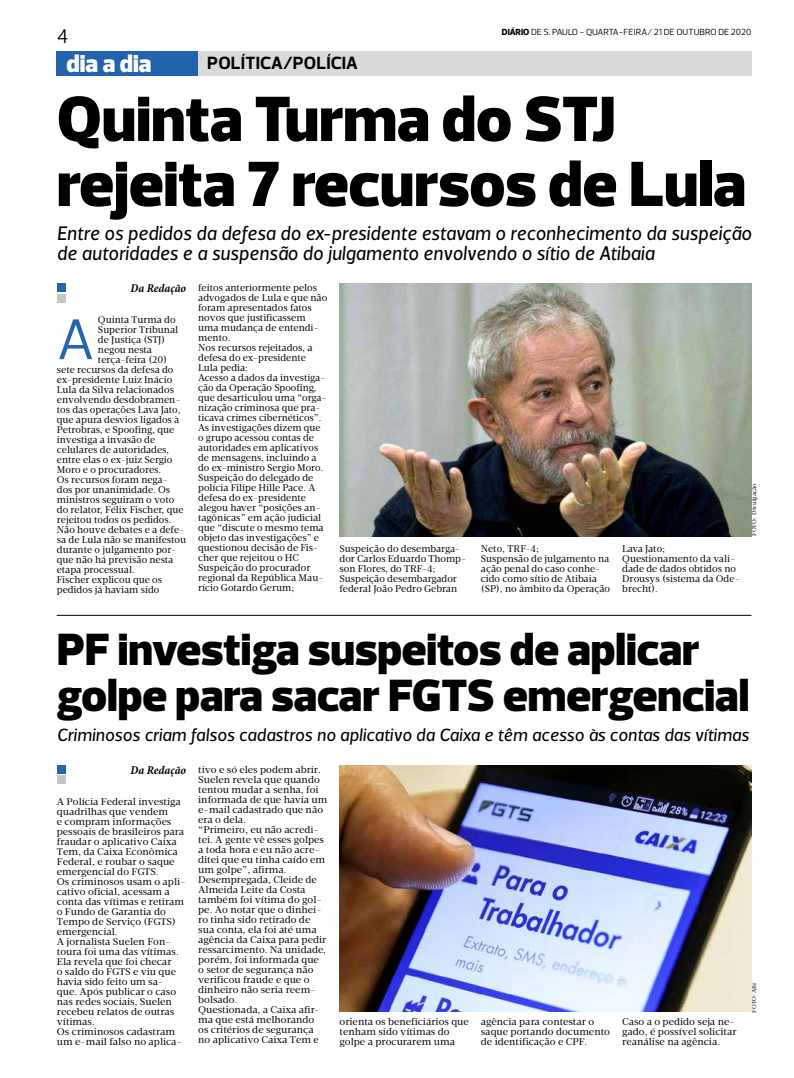
<style>
.page{position:relative;width:794px;height:1078px;background:#fff}
.page>*{position:absolute;margin:0;border:0;box-sizing:border-box;transform-origin:0 0}
.t1{font:900 65px/65px "Prelo";color:#000}
.t2{font:58px "Prelo";color:#2565ae}
.t3{font:900 46px/46px "Prelo";color:#000}
.t4{font:900 25px "Prelo";color:#fff}
.t5{font:italic 20px/20px "Velino Sans";color:#000}
.t6{font:20px "Prelo";color:#000}
.t7{font:italic 18px "Velino Sans";color:#000}
.t8{font:700 18px "Prelo";color:#000}
.t9{font:italic 700 condensed 12px "Minion Pro";letter-spacing:-.005em;color:#000}
.t10{font:10px/10px "Velino Text";color:#000}
.t11{font:9px "Prelo";color:#000}
.t12{font:6px "Velino Text";color:#000}
.s1{font-weight:800}
</style>
<div class="page">
<div style="left:148px;top:51px;width:603px;height:24px;background:#dadada"></div>
<div style="left:57px;top:51px;width:141px;height:24px;background:#2363ad"></div>
<div style="left:57px;top:294px;width:8px;height:8px;background:#c6c6c6"></div>
<div style="left:57px;top:283px;width:8px;height:9px;background:#2464ae"></div>
<hr style="left:57px;top:615px;width:694px;height:1px;background:#000">
<div style="left:57px;top:775px;width:8px;height:8px;background:#c6c6c6"></div>
<div style="left:57px;top:765px;width:8px;height:8px;background:#2464ae"></div>
<img style="left:339px;top:765px;width:412px;height:246px">
<img style="left:339px;top:283px;width:412px;height:253px">
<h3 class="t6" style="left:57px;top:24px;width:13px">4</h3>
<p class="t11" style="left:502px;top:27px;width:251px"><span class="s1">DIÁRIO</span> DE S. PAULO - QUARTA-FEIRA/ 21 DE OUTUBRO DE 2020</p>
<h3 class="t8" style="left:207px;top:52px;width:152px">POLÍTICA/POLÍCIA</h3>
<h1 class="t1" style="left:57px;top:87px;width:691px">Quinta Turma do STJ rejeita 7 recursos de Lula</h1>
<h3 class="t4" style="left:67px;top:48px;width:86px">dia a dia</h3>
<h3 class="t5" style="left:57px;top:223px;width:696px">Entre os pedidos da defesa do ex-presidente estavam o reconhecimento da suspeição de autoridades e a suspensão do julgamento envolvendo o sítio de Atibaia</h3>
<p class="t9" style="left:131px;top:280px;width:57px">Da Redação</p>
<h2 class="t2" style="left:57px;top:304px;width:39px">A</h2>
<p class="t10" style="left:98px;top:314px;width:79px">Quinta Turma do</p>
<p class="t10" style="left:98px;top:324px;width:82px">Superior Tribunal</p>
<p class="t10" style="left:98px;top:334px;width:69px">de Justiça (STJ)</p>
<p class="t10" style="left:98px;top:344px;width:56px">negou nesta</p>
<p class="t10" style="left:98px;top:354px;width:71px">terça-feira (20)</p>
<p class="t10" style="left:57px;top:364px;width:118px">sete recursos da defesa do</p>
<p class="t10" style="left:57px;top:374px;width:117px">ex-presidente Luiz Inácio</p>
<p class="t10" style="left:57px;top:384px;width:119px">Lula da Silva relacionados</p>
<p class="t10" style="left:57px;top:394px;width:125px">envolvendo desdobramen-</p>
<p class="t10" style="left:57px;top:404px;width:125px">tos das operações Lava Jato,</p>
<p class="t10" style="left:57px;top:414px;width:124px">que apura desvios ligados à</p>
<p class="t10" style="left:57px;top:424px;width:119px">Petrobras, e Spoofing, que</p>
<p class="t10" style="left:57px;top:434px;width:100px">investiga a invasão de</p>
<p class="t10" style="left:57px;top:444px;width:114px">celulares de autoridades,</p>
<p class="t10" style="left:57px;top:454px;width:117px">entre elas o ex-juiz Sergio</p>
<p class="t10" style="left:57px;top:464px;width:106px">Moro e o procuradores.</p>
<p class="t10" style="left:57px;top:474px;width:112px">Os recursos foram nega-</p>
<p class="t10" style="left:57px;top:484px;width:115px">dos por unanimidade. Os</p>
<p class="t10" style="left:57px;top:494px;width:119px">ministros seguiram o voto</p>
<p class="t10" style="left:57px;top:504px;width:128px">do relator, Félix Fischer, que</p>
<p class="t10" style="left:57px;top:514px;width:116px">rejeitou todos os pedidos.</p>
<p class="t10" style="left:57px;top:524px;width:129px">Não houve debates e a defe-</p>
<p class="t10" style="left:57px;top:534px;width:131px">sa de Lula não se manifestou</p>
<p class="t10" style="left:57px;top:544px;width:121px">durante o julgamento por-</p>
<p class="t10" style="left:57px;top:554px;width:118px">que não há previsão nesta</p>
<p class="t10" style="left:57px;top:564px;width:79px">etapa processual.</p>
<p class="t10" style="left:57px;top:574px;width:107px">Fischer explicou que os</p>
<p class="t10" style="left:57px;top:584px;width:104px">pedidos já haviam sido</p>
<p class="t10" style="left:198px;top:283px;width:131px">feitos anteriormente pelos advogados de Lula e que não foram apresentados fatos novos que justificassem uma mudança de entendi&shy;mento.<br>Nos recursos rejeitados, a defesa do ex-presidente<br>Lula pedia:<br>Acesso a dados da investiga&shy;ção da Operação Spoofing, que desarticulou uma “orga&shy;nização criminosa que pra&shy;ticava crimes cibernéticos”.<br>As investigações dizem que o grupo acessou contas de autoridades em aplicativos de mensagens, incluindo a do ex-ministro Sergio Moro.<br>Suspeição do delegado de polícia Filipe Hille Pace. A defesa do ex-presidente alegou haver “posições an&shy;tagônicas” em ação judicial que “discute o mesmo tema objeto das investigações” e questionou decisão de Fis&shy;cher que rejeitou o HC<br>Suspeição do procurador regional da República Mau&shy;rício Gotardo Gerum;</p>
<p class="t10" style="left:339px;top:543px;width:128px">Suspeição do desembarga&shy;dor Carlos Eduardo Thomp&shy;son Flores, do TRF-4;<br>Suspeição desembargador federal João Pedro Gebran</p>
<p class="t10" style="left:481px;top:543px;width:131px">Neto, TRF-4;<br>Suspensão de julgamento na ação penal do caso conhe&shy;cido como sítio de Atibaia (SP), no âmbito da Operação</p>
<p class="t10" style="left:622px;top:543px;width:119px">Lava Jato;<br>Questionamento da vali&shy;dade de dados obtidos no<br>Drousys (sistema da Ode&shy;brecht).</p>
<p class="t12" style="left:750px;top:535px;width:54px;rotate:-90deg">FOTO: Divulgação</p>
<h3 class="t3" style="left:57px;top:627px;width:694px">PF investiga suspeitos de aplicar golpe para sacar FGTS emergencial</h3>
<h3 class="t7" style="left:57px;top:724px;width:694px">Criminosos criam falsos cadastros no aplicativo da Caixa e têm acesso às contas das vítimas</h3>
<p class="t9" style="left:131px;top:761px;width:57px">Da Redação</p>
<p class="t10" style="left:57px;top:796px;width:130px">A Polícia Federal investiga quadrilhas que vendem<br>e compram informações pessoais de brasileiros para fraudar o aplicativo Caixa<br>Tem, da Caixa Econômica<br>Federal, e roubar o saque emergencial do FGTS.<br>Os criminosos usam o apli&shy;cativo oficial, acessam a conta das vítimas e retiram o Fundo de Garantia do<br>Tempo de Serviço (FGTS) emergencial.<br>A jornalista Suelen Fon&shy;toura foi uma das vítimas.<br>Ela revela que foi checar<br>o saldo do FGTS e viu que havia sido feito um sa&shy;que. Após publicar o caso nas redes sociais, Suelen recebeu relatos de outras vítimas.<br>Os criminosos cadastram um e-mail falso no aplica-</p>
<p class="t10" style="left:198px;top:764px;width:131px">tivo e só eles podem abrir.<br>Suelen revela que quando tentou mudar a senha, foi informada de que havia um e-mail cadastrado que não era o dela.<br>“Primeiro, eu não acredi&shy;tei. A gente vê esses golpes a toda hora e eu não acre&shy;ditei que eu tinha caído em um golpe”, afirma.<br>Desempregada, Cleide de<br>Almeida Leite da Costa também foi vítima do gol&shy;pe. Ao notar que o dinhei&shy;ro tinha sido retirado de sua conta, ela foi até uma agência da Caixa para pedir ressarcimento. Na unidade, porém, foi informada que<br>o setor de segurança não verificou fraude e que o dinheiro não seria reem&shy;bolsado.<br>Questionada, a Caixa afir&shy;ma que está melhorando<br>os critérios de segurança no aplicativo Caixa Tem e</p>
<p class="t10" style="left:339px;top:1016px;width:131px">orienta os beneficiários que tenham sido vítimas do golpe a procurarem uma</p>
<p class="t10" style="left:481px;top:1016px;width:131px">agência para contestar o saque portando documento de identificação e CPF.</p>
<p class="t10" style="left:622px;top:1016px;width:116px">Caso a o pedido seja ne&shy;gado, é possível solicitar reanálise na agência.</p>
<p class="t12" style="left:750px;top:1012px;width:32px;rotate:-90deg">FOTO: ABr</p>
</div>
